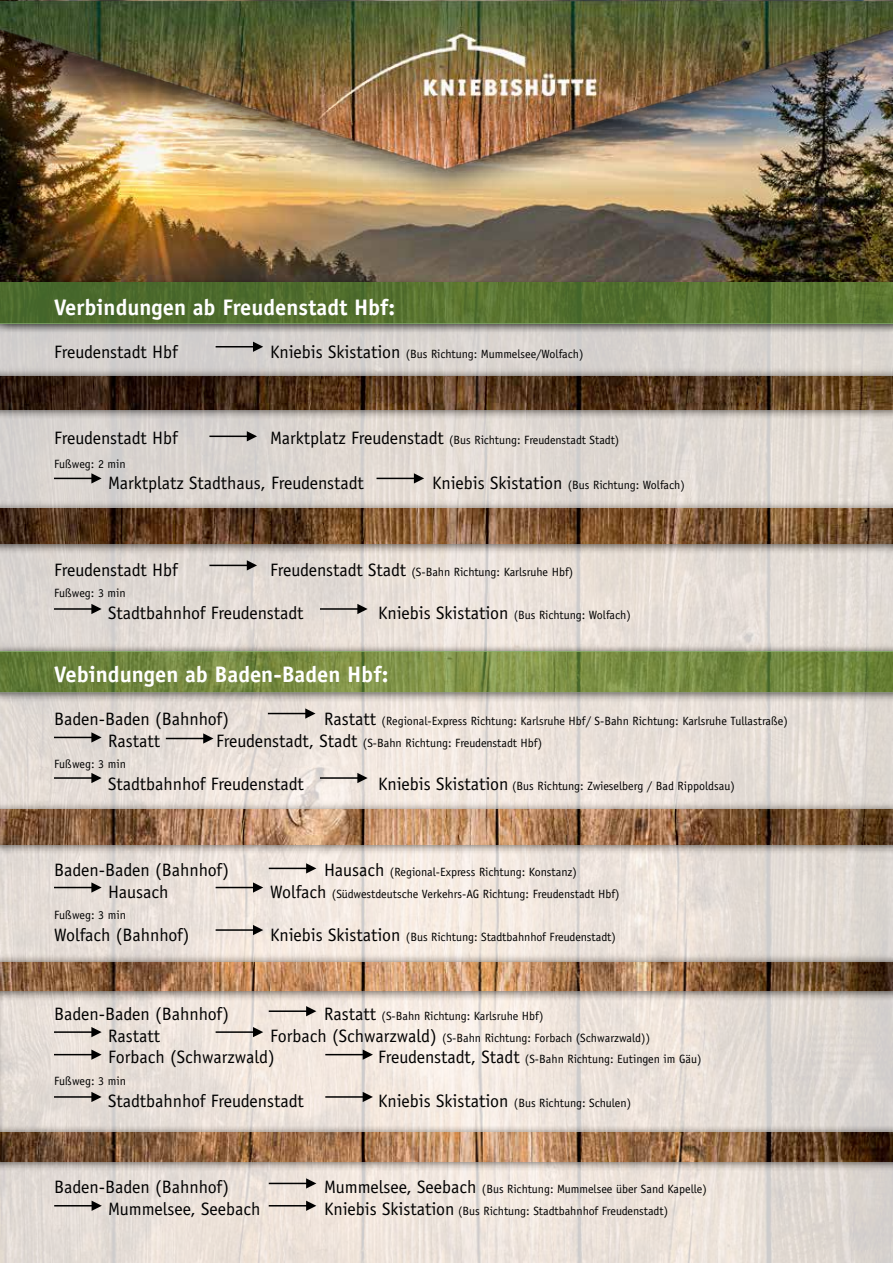
<style>
.page{position:relative;width:893px;height:1263px;background:#fff}
.page>*{position:absolute;margin:0;border:0;box-sizing:border-box;transform-origin:0 0}
.t1{font:700 22.5px "Officina Sans Std";color:#fff}
.t2{font:18px "Officina Sans Std";color:#000}
.t3{font:12px "Officina Sans Std";color:#000}
.s1{font-size:18px}
</style>
<div class="page">
<img style="left:0;top:0;width:893px;height:1161px">
<div style="left:0;top:322px;width:893px;height:55px;background:#000;opacity:.75"></div>
<div style="left:0;top:277px;width:893px;height:58px;background:#000;opacity:.75"></div>
<svg style="left:0;top:282px;width:893px;height:41px;background:#53702f"></svg>
<div style="left:0;top:409px;width:893px;height:101px;background:#000;opacity:.75"></div>
<div style="left:0;top:544px;width:893px;height:109px;background:#000;opacity:.75"></div>
<div style="left:0;top:646px;width:893px;height:58px;background:#000;opacity:.75"></div>
<svg style="left:0;top:652px;width:893px;height:40px;background:#768b42"></svg>
<div style="left:0;top:692px;width:893px;height:118px;background:#000;opacity:.75"></div>
<div style="left:0;top:844px;width:893px;height:119px;background:#000;opacity:.75"></div>
<div style="left:0;top:991px;width:893px;height:143px;background:#000;opacity:.75"></div>
<div style="left:0;top:1161px;width:893px;height:102px;background:#000;opacity:.75"></div>
<hr style="left:376px;top:478px;width:42px;height:1px;background:#000">
<svg style="left:414px;top:473px;width:10px;height:10px"></svg>
<hr style="left:209px;top:436px;width:42px;height:1px;background:#000">
<svg style="left:247px;top:431px;width:10px;height:10px"></svg>
<hr style="left:209px;top:565px;width:42px;height:1px;background:#000">
<svg style="left:247px;top:560px;width:10px;height:10px"></svg>
<hr style="left:320px;top:608px;width:41px;height:2px;background:#000">
<svg style="left:357px;top:604px;width:11px;height:10px"></svg>
<hr style="left:216px;top:346px;width:41px;height:1px;background:#000">
<svg style="left:253px;top:342px;width:10px;height:10px"></svg>
<hr style="left:54px;top:478px;width:41px;height:1px;background:#000">
<svg style="left:91px;top:473px;width:11px;height:10px"></svg>
<hr style="left:54px;top:608px;width:41px;height:2px;background:#000">
<svg style="left:91px;top:604px;width:11px;height:10px"></svg>
<hr style="left:268px;top:713px;width:41px;height:1px;background:#000">
<svg style="left:305px;top:708px;width:11px;height:11px"></svg>
<hr style="left:54px;top:737px;width:41px;height:1px;background:#000">
<svg style="left:91px;top:732px;width:11px;height:10px"></svg>
<hr style="left:166px;top:738px;width:41px;height:1px;background:#000">
<svg style="left:203px;top:733px;width:10px;height:11px"></svg>
<hr style="left:54px;top:777px;width:41px;height:2px;background:#000">
<svg style="left:91px;top:773px;width:11px;height:10px"></svg>
<hr style="left:320px;top:777px;width:41px;height:2px;background:#000">
<svg style="left:357px;top:773px;width:11px;height:10px"></svg>
<hr style="left:269px;top:868px;width:41px;height:1px;background:#000">
<svg style="left:306px;top:863px;width:10px;height:10px"></svg>
<hr style="left:216px;top:887px;width:41px;height:1px;background:#000">
<svg style="left:253px;top:882px;width:10px;height:11px"></svg>
<hr style="left:216px;top:929px;width:41px;height:2px;background:#000">
<svg style="left:253px;top:925px;width:10px;height:10px"></svg>
<hr style="left:54px;top:887px;width:41px;height:1px;background:#000">
<svg style="left:91px;top:882px;width:11px;height:11px"></svg>
<hr style="left:269px;top:1010px;width:41px;height:2px;background:#000">
<svg style="left:306px;top:1006px;width:10px;height:10px"></svg>
<hr style="left:216px;top:1031px;width:41px;height:2px;background:#000">
<svg style="left:253px;top:1027px;width:10px;height:10px"></svg>
<hr style="left:54px;top:1031px;width:41px;height:2px;background:#000">
<svg style="left:91px;top:1027px;width:11px;height:10px"></svg>
<hr style="left:54px;top:1054px;width:41px;height:1px;background:#000">
<svg style="left:91px;top:1049px;width:11px;height:11px"></svg>
<hr style="left:325px;top:1054px;width:42px;height:1px;background:#000">
<svg style="left:363px;top:1049px;width:10px;height:11px"></svg>
<hr style="left:325px;top:1096px;width:42px;height:2px;background:#000">
<svg style="left:363px;top:1092px;width:10px;height:10px"></svg>
<hr style="left:54px;top:1096px;width:41px;height:2px;background:#000">
<svg style="left:91px;top:1092px;width:11px;height:10px"></svg>
<hr style="left:269px;top:1183px;width:41px;height:1px;background:#000">
<svg style="left:306px;top:1178px;width:10px;height:10px"></svg>
<hr style="left:54px;top:1205px;width:42px;height:1px;background:#000">
<svg style="left:92px;top:1200px;width:10px;height:11px"></svg>
<hr style="left:269px;top:1205px;width:41px;height:1px;background:#000">
<svg style="left:306px;top:1200px;width:10px;height:11px"></svg>
<h1 class="t1" style="left:54px;top:293px;width:343px">Verbindungen ab Freudenstadt Hbf:</h1>
<h2 class="t2" style="left:54px;top:341px;width:125px">Freudenstadt Hbf</h2>
<p class="t3" style="left:270px;top:347px;width:315px"><span class="s1">Kniebis Skistation</span> (Bus Richtung: Mummelsee/Wolfach)</p>
<h2 class="t2" style="left:54px;top:428px;width:125px">Freudenstadt Hbf</h2>
<p class="t3" style="left:270px;top:433px;width:351px"><span class="s1">Marktplatz Freudenstadt</span> (Bus Richtung: Freudenstadt Stadt)</p>
<p class="t3" style="left:54px;top:456px;width:73px">Fußweg: 2 min</p>
<h2 class="t2" style="left:108px;top:472px;width:257px">Marktplatz Stadthaus, Freudenstadt</h2>
<p class="t3" style="left:432px;top:478px;width:254px"><span class="s1">Kniebis Skistation</span> (Bus Richtung: Wolfach)</p>
<h2 class="t2" style="left:54px;top:559px;width:125px">Freudenstadt Hbf</h2>
<p class="t3" style="left:270px;top:564px;width:305px"><span class="s1">Freudenstadt Stadt</span> (S-Bahn Richtung: Karlsruhe Hbf)</p>
<p class="t3" style="left:54px;top:586px;width:73px">Fußweg: 3 min</p>
<h2 class="t2" style="left:108px;top:602px;width:197px">Stadtbahnhof Freudenstadt</h2>
<p class="t3" style="left:378px;top:608px;width:254px"><span class="s1">Kniebis Skistation</span> (Bus Richtung: Wolfach)</p>
<h1 class="t1" style="left:54px;top:660px;width:336px">Vebindungen ab Baden-Baden Hbf:</h1>
<h2 class="t2" style="left:54px;top:708px;width:176px">Baden-Baden (Bahnhof)</h2>
<p class="t3" style="left:324px;top:714px;width:465px"><span class="s1">Rastatt</span> (Regional-Express Richtung: Karlsruhe Hbf/ S-Bahn Richtung: Karlsruhe Tullastraße)</p>
<h2 class="t2" style="left:108px;top:730px;width:54px">Rastatt</h2>
<p class="t3" style="left:216px;top:735px;width:327px"><span class="s1">Freudenstadt, Stadt</span> (S-Bahn Richtung: Freudenstadt Hbf)</p>
<p class="t3" style="left:54px;top:757px;width:73px">Fußweg: 3 min</p>
<h2 class="t2" style="left:108px;top:773px;width:197px">Stadtbahnhof Freudenstadt</h2>
<p class="t3" style="left:378px;top:779px;width:358px"><span class="s1">Kniebis Skistation</span> (Bus Richtung: Zwieselberg / Bad Rippoldsau)</p>
<h2 class="t2" style="left:54px;top:860px;width:176px">Baden-Baden (Bahnhof)</h2>
<p class="t3" style="left:324px;top:865px;width:254px"><span class="s1">Hausach</span> (Regional-Express Richtung: Konstanz)</p>
<h2 class="t2" style="left:108px;top:881px;width:62px">Hausach</h2>
<p class="t3" style="left:270px;top:887px;width:351px"><span class="s1">Wolfach</span> (Südwestdeutsche Verkehrs-AG Richtung: Freudenstadt Hbf)</p>
<p class="t3" style="left:54px;top:908px;width:73px">Fußweg: 3 min</p>
<h2 class="t2" style="left:54px;top:924px;width:137px">Wolfach (Bahnhof)</h2>
<p class="t3" style="left:270px;top:930px;width:347px"><span class="s1">Kniebis Skistation</span> (Bus Richtung: Stadtbahnhof Freudenstadt)</p>
<h2 class="t2" style="left:54px;top:1004px;width:176px">Baden-Baden (Bahnhof)</h2>
<p class="t3" style="left:324px;top:1009px;width:221px"><span class="s1">Rastatt</span> (S-Bahn Richtung: Karlsruhe Hbf)</p>
<h2 class="t2" style="left:108px;top:1025px;width:54px">Rastatt</h2>
<p class="t3" style="left:270px;top:1031px;width:381px"><span class="s1">Forbach (Schwarzwald)</span> (S-Bahn Richtung: Forbach (Schwarzwald))</p>
<h2 class="t2" style="left:108px;top:1047px;width:168px">Forbach (Schwarzwald)</h2>
<p class="t3" style="left:378px;top:1052px;width:325px"><span class="s1">Freudenstadt, Stadt</span> (S-Bahn Richtung: Eutingen im Gäu)</p>
<p class="t3" style="left:54px;top:1074px;width:73px">Fußweg: 3 min</p>
<h2 class="t2" style="left:108px;top:1090px;width:197px">Stadtbahnhof Freudenstadt</h2>
<p class="t3" style="left:378px;top:1095px;width:254px"><span class="s1">Kniebis Skistation</span> (Bus Richtung: Schulen)</p>
<h2 class="t2" style="left:54px;top:1176px;width:176px">Baden-Baden (Bahnhof)</h2>
<p class="t3" style="left:324px;top:1182px;width:384px"><span class="s1">Mummelsee, Seebach</span> (Bus Richtung: Mummelsee über Sand Kapelle)</p>
<h2 class="t2" style="left:108px;top:1198px;width:154px">Mummelsee, Seebach</h2>
<p class="t3" style="left:324px;top:1203px;width:345px"><span class="s1">Kniebis Skistation</span> (Bus Richtung: Stadtbahnhof Freudenstadt)</p>
</div>
